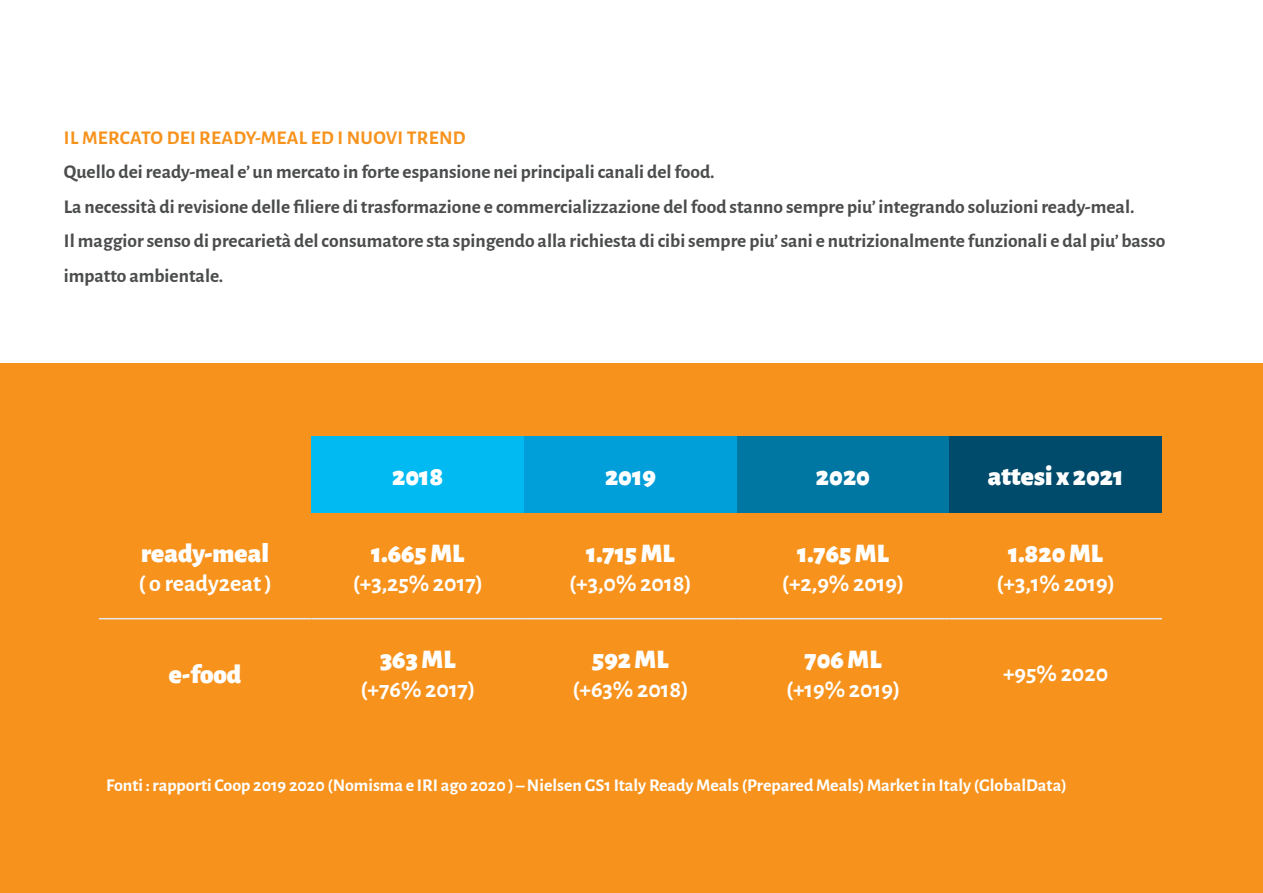
<style>
.page{position:relative;width:1263px;height:893px;background:#fff}
.page>*{position:absolute;margin:0;border:0;box-sizing:border-box;transform-origin:0 0}
.t1{font:900 27px "Alegreya Sans";color:#fff}
.t2{font:700 24px "Alegreya Sans";color:#fff}
.t3{font:700 19.5px/34.5px "Alegreya Sans";color:#4b4c4d}
.t4{font:700 19.5px "Alegreya Sans";letter-spacing:.015em;color:#f7931d}
.t5{font:700 18px "Alegreya Sans";color:#fff}
</style>
<div class="page">
<div style="left:0;top:364px;width:1263px;height:529px;background:#f7931d"></div>
<div style="left:311px;top:436px;width:213px;height:76px;background:#00baf1"></div>
<div style="left:524px;top:436px;width:213px;height:76px;background:#009fda"></div>
<div style="left:737px;top:436px;width:212px;height:76px;background:#0076a3"></div>
<div style="left:949px;top:436px;width:213px;height:76px;background:#004b6c"></div>
<hr style="left:99px;top:618px;width:212px;height:1px;background:#e6e7e9">
<hr style="left:311px;top:618px;width:213px;height:1px;background:#e6e7e9">
<hr style="left:524px;top:618px;width:213px;height:1px;background:#e6e7e9">
<hr style="left:737px;top:618px;width:212px;height:1px;background:#e6e7e9">
<hr style="left:949px;top:618px;width:213px;height:1px;background:#e6e7e9">
<p class="t4" style="left:64px;top:123px;width:403px">IL MERCATO DEI READY-MEAL ED I NUOVI TREND</p>
<p class="t3" style="left:64px;top:153px;width:1103px">Quello dei ready-meal e’ un mercato in forte espansione nei principali canali del food.<br>La necessità di revisione delle filiere di trasformazione e commercializzazione del food stanno sempre piu’ integrando soluzioni ready-meal.<br>Il maggior senso di precarietà del consumatore sta spingendo alla richiesta di cibi sempre piu’ sani e nutrizionalmente funzionali e dal piu’ basso impatto ambientale.</p>
<h1 class="t1" style="left:141px;top:532px;width:129px">ready-meal</h1>
<p class="t2" style="left:138px;top:565px;width:135px">( o ready2eat )</p>
<h1 class="t1" style="left:169px;top:652px;width:74px">e-food</h1>
<h1 class="t1" style="left:392px;top:455px;width:53px">2018</h1>
<h1 class="t1" style="left:605px;top:455px;width:52px">2019</h1>
<h1 class="t1" style="left:816px;top:455px;width:56px">2020</h1>
<h1 class="t1" style="left:988px;top:455px;width:137px">attesi x 2021</h1>
<h1 class="t1" style="left:371px;top:532px;width:94px">1.665 ML</h1>
<p class="t2" style="left:353px;top:565px;width:132px">(+3,25% 2017)</p>
<h1 class="t1" style="left:380px;top:638px;width:77px">363 ML</h1>
<p class="t2" style="left:360px;top:672px;width:116px">(+76% 2017)</p>
<h1 class="t1" style="left:586px;top:532px;width:90px">1.715 ML</h1>
<p class="t2" style="left:569px;top:565px;width:124px">(+3,0% 2018)</p>
<h1 class="t1" style="left:592px;top:638px;width:78px">592 ML</h1>
<p class="t2" style="left:572px;top:672px;width:118px">(+63% 2018)</p>
<h1 class="t1" style="left:797px;top:532px;width:93px">1.765 ML</h1>
<p class="t2" style="left:782px;top:565px;width:124px">(+2,9% 2019)</p>
<h1 class="t1" style="left:804px;top:638px;width:79px">706 ML</h1>
<p class="t2" style="left:786px;top:672px;width:116px">(+19% 2019)</p>
<h1 class="t1" style="left:1008px;top:532px;width:96px">1.820 ML</h1>
<p class="t2" style="left:996px;top:565px;width:120px">(+3,1% 2019)</p>
<p class="t2" style="left:1003px;top:656px;width:107px">+95% 2020</p>
<p class="t5" style="left:106px;top:772px;width:962px">Fonti : rapporti Coop 2019 2020 (Nomisma e IRI ago 2020 ) – Nielsen GS1 Italy Ready Meals (Prepared Meals) Market in Italy (GlobalData)</p>
</div>
